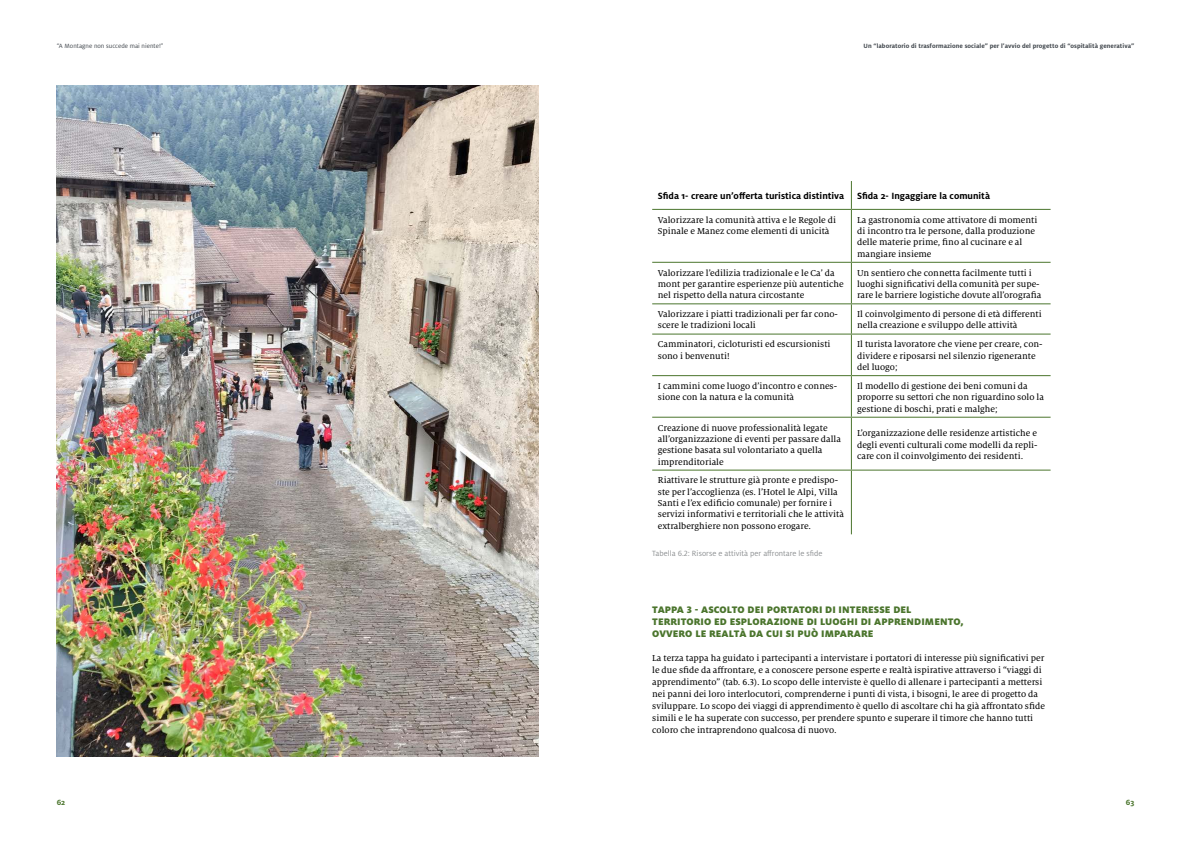
<style>
.page{position:relative;width:1191px;height:842px;background:#fff}
.page>*{position:absolute;margin:0;border:0;box-sizing:border-box;transform-origin:0 0}
.t1{font:900 10.5px/12px "Milo Pro";letter-spacing:.01em;color:#4b752d}
.t2{font:700 10px "Milo Pro";color:#000}
.t3{font:9.5px/11.3px "Milo Serif Pro Text";color:#000}
.t4{font:8.4px "Milo Pro";letter-spacing:.005em;color:#8d9092}
.t5{font:700 8.4px "Milo Pro";color:#4b752d}
.t6{font:700 6.8px "Milo Pro";letter-spacing:.005em;color:#41474d}
.t7{font:6.8px "Milo Pro";letter-spacing:.005em;color:#41474d}
</style>
<div class="page">
<svg style="left:851px;top:181px;width:1px;height:28px"></svg>
<hr style="left:652px;top:209px;width:199px;height:1px;background:#4b752d">
<hr style="left:851px;top:209px;width:199px;height:1px;background:#4b752d">
<hr style="left:851px;top:210px;width:1px;height:52px;background:#4b752d">
<hr style="left:652px;top:262px;width:199px;height:1px;background:#4b752d">
<hr style="left:851px;top:262px;width:199px;height:1px;background:#4b752d">
<hr style="left:851px;top:263px;width:1px;height:40px;background:#4b752d">
<hr style="left:652px;top:303px;width:199px;height:1px;background:#4b752d">
<hr style="left:851px;top:303px;width:199px;height:1px;background:#4b752d">
<hr style="left:851px;top:304px;width:1px;height:30px;background:#4b752d">
<hr style="left:652px;top:334px;width:199px;height:1px;background:#4b752d">
<hr style="left:851px;top:334px;width:199px;height:1px;background:#4b752d">
<hr style="left:851px;top:335px;width:1px;height:40px;background:#4b752d">
<hr style="left:652px;top:375px;width:199px;height:1px;background:#4b752d">
<hr style="left:851px;top:375px;width:199px;height:1px;background:#4b752d">
<hr style="left:851px;top:376px;width:1px;height:41px;background:#4b752d">
<hr style="left:652px;top:417px;width:199px;height:1px;background:#4b752d">
<hr style="left:851px;top:417px;width:199px;height:1px;background:#4b752d">
<hr style="left:851px;top:418px;width:1px;height:52px;background:#4b752d">
<hr style="left:652px;top:470px;width:199px;height:1px;background:#4b752d">
<hr style="left:851px;top:470px;width:199px;height:1px;background:#4b752d">
<hr style="left:851px;top:471px;width:1px;height:63px;background:#4b752d">
<img style="left:57px;top:85px;width:482px;height:672px">
<p class="t7" style="left:57px;top:42px;width:108px">“A Montagne non succede mai niente!”</p>
<p class="t6" style="left:863px;top:42px;width:272px">Un “laboratorio di trasformazione sociale” per l’avvio del progetto di “ospitalità generativa”</p>
<p class="t2" style="left:658px;top:190px;width:188px">Sfida 1- creare un’offerta turistica distintiva</p>
<p class="t2" style="left:857px;top:190px;width:134px">Sfida 2- Ingaggiare la comunità</p>
<p class="t3" style="left:658px;top:214px;width:180px">Valorizzare la comunità attiva e le Regole di<br>Spinale e Manez come elementi di unicità</p>
<p class="t3" style="left:857px;top:214px;width:182px">La gastronomia come attivatore di momenti di incontro tra le persone, dalla produzione delle materie prime, fino al cucinare e al mangiare insieme</p>
<p class="t3" style="left:658px;top:267px;width:187px">Valorizzare l’edilizia tradizionale e le Ca’ da mont per garantire esperienze più autentiche nel rispetto della natura circostante</p>
<p class="t3" style="left:857px;top:267px;width:186px">Un sentiero che connetta facilmente tutti i luoghi significativi della comunità per supe&shy;rare le barriere logistiche dovute all’orografia</p>
<p class="t3" style="left:658px;top:308px;width:181px">Valorizzare i piatti tradizionali per far cono&shy;scere le tradizioni locali</p>
<p class="t3" style="left:857px;top:308px;width:186px">Il coinvolgimento di persone di età differenti nella creazione e sviluppo delle attività</p>
<p class="t3" style="left:658px;top:339px;width:174px">Camminatori, cicloturisti ed escursionisti sono i benvenuti!</p>
<p class="t3" style="left:857px;top:339px;width:187px">Il turista lavoratore che viene per creare, con&shy;dividere e riposarsi nel silenzio rigenerante del luogo;</p>
<p class="t3" style="left:658px;top:380px;width:181px">I cammini come luogo d’incontro e connes&shy;sione con la natura e la comunità</p>
<p class="t3" style="left:857px;top:380px;width:188px">Il modello di gestione dei beni comuni da proporre su settori che non riguardino solo la gestione di boschi, prati e malghe;</p>
<p class="t3" style="left:658px;top:422px;width:185px">Creazione di nuove professionalità legate all’organizzazione di eventi per passare dalla gestione basata sul volontariato a quella imprenditoriale</p>
<p class="t3" style="left:857px;top:427px;width:182px;text-align:justify">L’organizzazione delle residenze artistiche e degli eventi culturali come modelli da repli&shy;care con il coinvolgimento dei residenti.</p>
<p class="t3" style="left:658px;top:475px;width:188px">Riattivare le strutture già pronte e predispo&shy;ste per l’accoglienza (es. l’Hotel le Alpi, Villa Santi e l’ex edificio comunale) per fornire i servizi informativi e territoriali che le attività extralberghiere non possono erogare.</p>
<p class="t4" style="left:652px;top:548px;width:172px">Tabella 6.2: Risorse e attività per affrontare le sfide</p>
<p class="t1" style="left:652px;top:604px;width:313px">TAPPA 3 - ASCOLTO DEI PORTATORI DI INTERESSE DEL<br>TERRITORIO ED ESPLORAZIONE DI LUOGHI DI APPRENDIMENTO,<br>OVVERO LE REALTÀ DA CUI SI PUÒ IMPARARE</p>
<p class="t3" style="left:652px;top:652px;width:394px;line-height:12px">La terza tappa ha guidato i partecipanti a intervistare i portatori di interesse più significativi per le due sfide da affrontare, e a conoscere persone esperte e realtà ispirative attraverso i “viaggi di apprendimento” (tab. 6.3). Lo scopo delle interviste è quello di allenare i partecipanti a mettersi nei panni dei loro interlocutori, comprenderne i punti di vista, i bisogni, le aree di progetto da sviluppare. Lo scopo dei viaggi di apprendimento è quello di ascoltare chi ha già affrontato sfide simili e le ha superate con successo, per prendere spunto e superare il timore che hanno tutti coloro che intraprendono qualcosa di nuovo.</p>
<p class="t5" style="left:57px;top:798px;width:10px">62</p>
<p class="t5" style="left:1125px;top:798px;width:10px">63</p>
</div>
